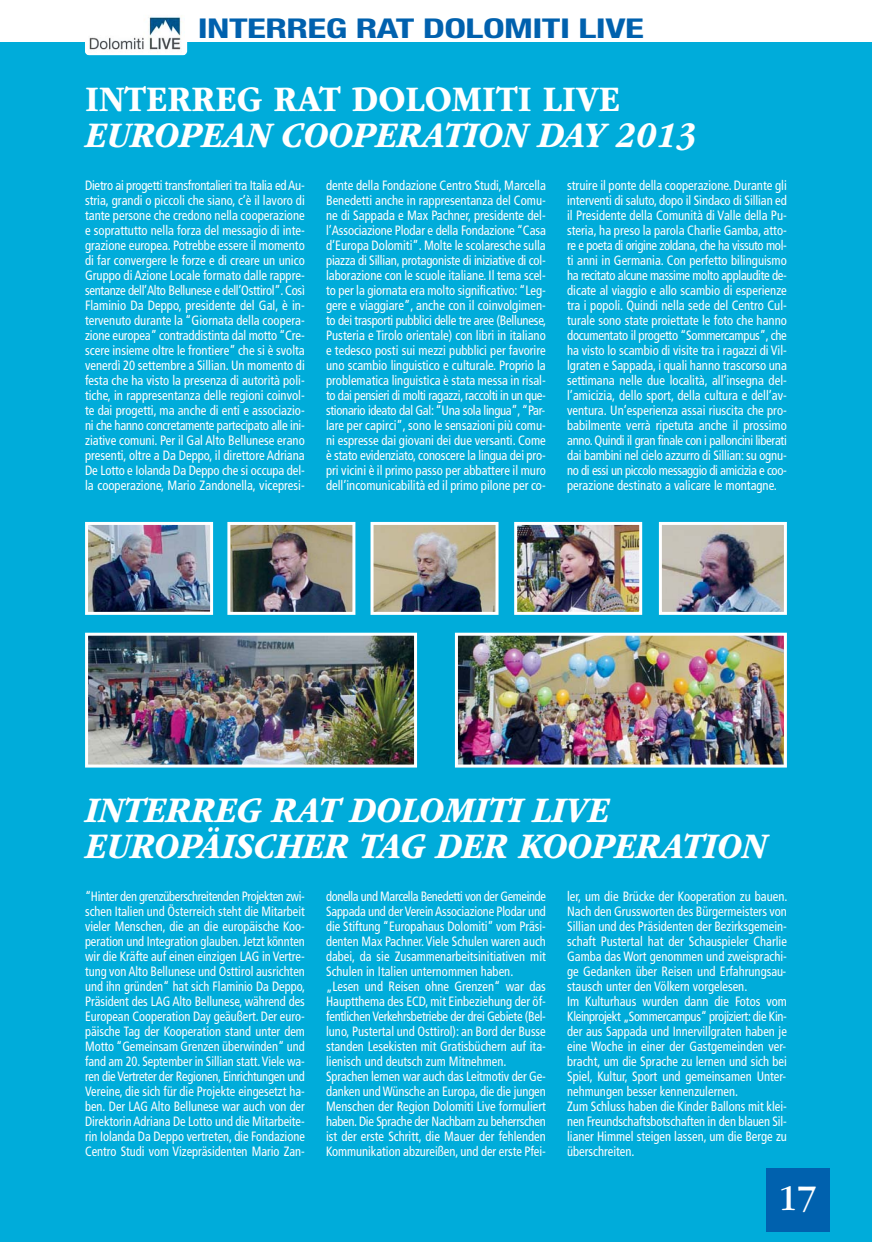
<style>
.page{position:relative;width:872px;height:1242px;background:#fff}
.page>*{position:absolute;margin:0;border:0;box-sizing:border-box;transform-origin:0 0}
.t1{font:italic 700 37.5px/36px "ITC Garamond Std";color:#fff;scale:.9 1}
.t2{font:700 37.5px "ITC Garamond Std";color:#fff;scale:.9 1}
.t3{font:37.5px "ITC Garamond Std";color:#fff}
.t4{font:700 condensed 27.3px "Helvetica Neue";letter-spacing:-.015em;color:#0061ae;scale:1.43 1}
.t5{font:condensed 13.5px/15px "Frutiger LT Std";color:#fff;text-align:justify;scale:.94 1}
.t6{font:condensed 13.5px/15px "Frutiger LT Std";color:#fff;text-align:justify;scale:.92 1}
.t7{font:condensed 13.5px/15px "Frutiger LT Std";color:#fff;scale:.93 1}
</style>
<div class="page">
<div style="left:0;top:43px;width:872px;height:1199px;background:#00acda"></div>
<div style="left:85px;top:15px;width:102px;height:40px;background:#fff;border-radius:4px"></div>
<img style="left:85px;top:16px;width:100px;height:38px">
<div style="left:765px;top:1167px;width:64px;height:64px;background:#0061ae"></div>
<img style="left:89px;top:526px;width:120px;height:85px">
<div style="left:85px;top:522px;width:128px;height:93px;border:3px solid #fff"></div>
<img style="left:231px;top:526px;width:120px;height:85px">
<div style="left:227px;top:522px;width:128px;height:93px;border:3px solid #fff"></div>
<img style="left:374px;top:526px;width:120px;height:85px">
<div style="left:370px;top:522px;width:128px;height:93px;border:3px solid #fff"></div>
<img style="left:663px;top:526px;width:120px;height:85px">
<div style="left:659px;top:522px;width:128px;height:93px;border:3px solid #fff"></div>
<img style="left:518px;top:526px;width:120px;height:85px">
<div style="left:514px;top:522px;width:128px;height:93px;border:3px solid #fff"></div>
<img style="left:459px;top:636px;width:324px;height:127px">
<div style="left:455px;top:632px;width:332px;height:135px;border:3px solid #fff"></div>
<img style="left:89px;top:636px;width:324px;height:127px">
<div style="left:85px;top:632px;width:332px;height:135px;border:3px solid #fff"></div>
<h2 class="t4" style="left:198px;top:13px;width:313px">INTERREG RAT DOLOMITI LIVE</h2>
<h1 class="t2" style="left:85px;top:86px;width:596px">INTERREG RAT DOLOMITI LIVE</h1>
<h1 class="t1" style="left:85px;top:121px;width:681px">EUROPEAN COOPERATION DAY 2013</h1>
<p class="t5" style="left:85px;top:179px;width:235px">Dietro ai progetti transfrontalieri tra Italia ed Au&shy;stria, grandi o piccoli che siano, c’è il lavoro di tante persone che credono nella cooperazione e soprattutto nella forza del messagio di inte&shy;grazione europea. Potrebbe essere il momento di far convergere le forze e di creare un unico Gruppo di Azione Locale formato dalle rappre&shy;sentanze dell’Alto Bellunese e dell’Osttirol”. Così Flaminio Da Deppo, presidente del Gal, è in&shy;tervenuto durante la “Giornata della coopera&shy;zione europea” contraddistinta dal motto “Cre&shy;scere insieme oltre le frontiere” che si è svolta venerdì 20 settembre a Sillian. Un momento di festa che ha visto la presenza di autorità poli&shy;tiche, in rappresentanza delle regioni coinvol&shy;te dai progetti, ma anche di enti e associazio&shy;ni che hanno concretamente partecipato alle ini&shy;ziative comuni. Per il Gal Alto Bellunese erano presenti, oltre a Da Deppo, il direttore Adriana De Lotto e Iolanda Da Deppo che si occupa del&shy;la cooperazione, Mario Zandonella, vicepresi-</p>
<p class="t5" style="left:326px;top:179px;width:236px">dente della Fondazione Centro Studi, Marcella Benedetti anche in rappresentanza del Comu&shy;ne di Sappada e Max Pachner, presidente del&shy;l’Associazione Plodar e della Fondazione “Casa d’Europa Dolomiti”. Molte le scolaresche sulla piazza di Sillian, protagoniste di iniziative di col&shy;laborazione con le scuole italiane. Il tema scel&shy;to per la giornata era molto significativo: “Leg&shy;gere e viaggiare”, anche con il coinvolgimen&shy;to dei trasporti pubblici delle tre aree (Bellunese, Pusteria e Tirolo orientale) con libri in italiano e tedesco posti sui mezzi pubblici per favorire uno scambio linguistico e culturale. Proprio la problematica linguistica è stata messa in risal&shy;to dai pensieri di molti ragazzi, raccolti in un que&shy;stionario ideato dal Gal: “Una sola lingua”, “Par&shy;lare per capirci”, sono le sensazioni più comu&shy;ni espresse dai giovani dei due versanti. Come è stato evidenziato, conoscere la lingua dei pro&shy;pri vicini è il primo passo per abbattere il muro dell’incomunicabilità ed il primo pilone per co-</p>
<p class="t5" style="left:567px;top:179px;width:235px">struire il ponte della cooperazione. Durante gli interventi di saluto, dopo il Sindaco di Sillian ed il Presidente della Comunità di Valle della Pu&shy;steria, ha preso la parola Charlie Gamba, atto&shy;re e poeta di origine zoldana, che ha vissuto mol&shy;ti anni in Germania. Con perfetto bilinguismo ha recitato alcune massime molto applaudite de&shy;dicate al viaggio e allo scambio di esperienze tra i popoli. Quindi nella sede del Centro Cul&shy;turale sono state proiettate le foto che hanno documentato il progetto “Sommercampus”, che ha visto lo scambio di visite tra i ragazzi di Vil&shy;lgraten e Sappada, i quali hanno trascorso una settimana nelle due località, all’insegna del&shy;l’amicizia, dello sport, della cultura e dell’av&shy;ventura. Un’esperienza assai riuscita che pro&shy;babilmente verrà ripetuta anche il prossimo anno. Quindi il gran finale con i palloncini liberati dai bambini nel cielo azzurro di Sillian: su ognu&shy;no di essi un piccolo messaggio di amicizia e coo&shy;perazione destinato a valicare le montagne.</p>
<h1 class="t1" style="left:85px;top:796px;width:758px">INTERREG RAT DOLOMITI LIVE<br>EUROPÄISCHER TAG DER KOOPERATION</h1>
<p class="t6" style="left:85px;top:889px;width:241px">“Hinter den grenzüberschreitenden Projekten zwi&shy;schen Italien und Österreich steht die Mitarbeit vieler Menschen, die an die europäische Koo&shy;peration und Integration glauben. Jetzt könnten wir die Kräfte auf einen einzigen LAG in Vertre&shy;tung von Alto Bellunese und Osttirol ausrichten und ihn gründen“ hat sich Flaminio Da Deppo, Präsident des LAG Alto Bellunese, während des European Cooperation Day geäußert. Der euro&shy;päische Tag der Kooperation stand unter dem Motto “Gemeinsam Grenzen überwinden“ und fand am 20. September in Sillian statt. Viele wa&shy;ren die Vertreter der Regionen, Einrichtungen und Vereine, die sich für die Projekte eingesetzt ha&shy;ben. Der LAG Alto Bellunese war auch von der Direktorin Adriana De Lotto und die Mitarbeite&shy;rin Iolanda Da Deppo vertreten, die Fondazione Centro Studi vom Vizepräsidenten Mario Zan-</p>
<p class="t6" style="left:326px;top:889px;width:240px;text-align:left">donella und Marcella Benedetti von der Gemeinde Sappada und der Verein Associazione Plodar und die Stiftung “Europahaus Dolomiti” vom Präsi&shy;denten Max Pachner. Viele Schulen waren auch dabei, da sie Zusammenarbeitsinitiativen mit Schulen in Italien unternommen haben. „Lesen und Reisen ohne Grenzen“ war das Hauptthema des ECD, mit Einbeziehung der öf&shy;fentlichen Verkehrsbetriebe der drei Gebiete (Bel&shy;luno, Pustertal und Osttirol): an Bord der Busse standen Lesekisten mit Gratisbüchern auf ita&shy;lienisch und deutsch zum Mitnehmen.<br>Sprachen lernen war auch das Leitmotiv der Ge&shy;danken und Wünsche an Europa, die die jungen Menschen der Region Dolomiti Live formuliert haben. Die Sprache der Nachbarn zu beherrschen ist der erste Schritt, die Mauer der fehlenden Kommunikation abzureißen, und der erste Pfei-</p>
<p class="t7" style="left:567px;top:889px;width:238px">ler, um die Brücke der Kooperation zu bauen.<br>Nach den Grussworten des Bürgermeisters von Sillian und des Präsidenten der Bezirksgemein&shy;schaft Pustertal hat der Schauspieler Charlie Gamba das Wort genommen und zweisprachi&shy;ge Gedanken über Reisen und Erfahrungsau&shy;stausch unter den Völkern vorgelesen.<br>Im Kulturhaus wurden dann die Fotos vom Kleinprojekt „Sommercampus“ projiziert: die Kin&shy;der aus Sappada und Innervillgraten haben je eine Woche in einer der Gastgemeinden ver&shy;bracht, um die Sprache zu lernen und sich bei Spiel, Kultur, Sport und gemeinsamen Unter&shy;nehmungen besser kennenzulernen.<br>Zum Schluss haben die Kinder Ballons mit klei&shy;nen Freundschaftsbotschaften in den blauen Sil&shy;lianer Himmel steigen lassen, um die Berge zu überschreiten.</p>
<h1 class="t3" style="left:778px;top:1183px;width:41px">17</h1>
</div>
